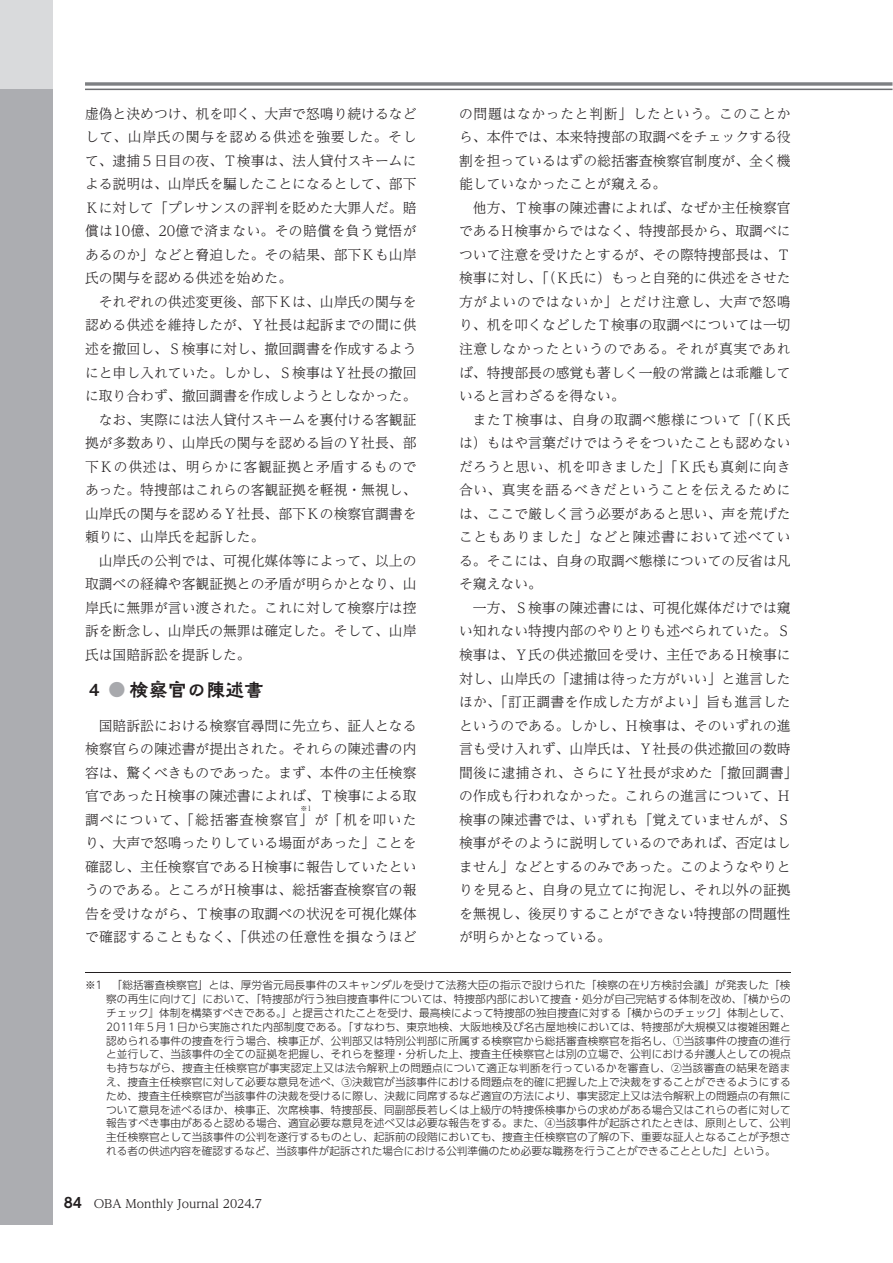
<style>
.page{position:relative;width:893px;height:1263px;background:#fff}
.page>*{position:absolute;margin:0;border:0;box-sizing:border-box;transform-origin:0 0}
.t1{font:19.2px "P Kuretake Meiseki Std N Bold 90 msp RKSJ H";color:#231f20}
.t2{font:13.8px/23.5px "UD Reimin Pr 6 Light 90 msp RKSJ H";color:#231f20;text-align:justify}
.t3{font:13.8px "UD Reimin Pr 6 Light 90 msp RKSJ H";letter-spacing:.05em;color:#231f20}
.t4{font:11.7px "UD Reimin Pr 6 Regular 90 msp RKSJ H";color:#231f20}
.t5{font:10.65px/13.8px "UD Shin Go Pr 6 Light 90 msp RKSJ H";color:#231f20;text-align:justify}
.t6{font:6.9px "UD Reimin Pr 6 Light 90 msp RKSJ H";color:#231f20}
.s1{font-size:16.95px;color:#a8a9ad}
.s2{font-family:"UD Shin Go Pr 6 De Bold 90 msp RKSJ H";font-size:13.8px}
</style>
<div class="page">
<div style="left:0;top:0;width:52px;height:1224px;background:#acadb1"></div>
<div style="left:0;top:0;width:52px;height:89px;background:#d9dadc"></div>
<svg style="left:85px;top:82px;width:807px;height:4px;background:#909295"></svg>
<hr style="left:85px;top:89px;width:807px;height:1px;background:#6c6d70">
<hr style="left:85px;top:972px;width:706px;height:1px;background:#231f20">
<p class="t2" style="left:459px;top:104px;width:333px">の問題はなかったと判断」したという。このことから、本件では、本来特捜部の取調べをチェックする役割を担っているはずの総括審査検察官制度が、全く機能していなかったことが窺える。</p>
<p class="t2" style="left:459px;top:198px;width:333px;text-indent:14px">他方、Ｔ検事の陳述書によれば、なぜか主任検察官であるＨ検事からではなく、特捜部長から、取調べについて注意を受けたとするが、その際特捜部長は、Ｔ検事に対し、「（Ｋ氏に）もっと自発的に供述をさせた方がよいのではないか」とだけ注意し、大声で怒鳴り、机を叩くなどしたＴ検事の取調べについては一切注意しなかったというのである。それが真実であれば、特捜部長の感覚も著しく一般の常識とは乖離していると言わざるを得ない。</p>
<p class="t2" style="left:459px;top:410px;width:333px;text-indent:14px">またＴ検事は、自身の取調べ態様について「（Ｋ氏は）もはや言葉だけではうそをついたことも認めないだろうと思い、机を叩きました」「Ｋ氏も真剣に向き合い、真実を語るべきだということを伝えるためには、ここで厳しく言う必要があると思い、声を荒げたこともありました」などと陳述書において述べている。そこには、自身の取調べ態様についての反省は凡そ窺えない。</p>
<p class="t2" style="left:459px;top:598px;width:340px;text-align:left;text-indent:14px">一方、Ｓ検事の陳述書には、可視化媒体だけでは窺い知れない特捜内部のやりとりも述べられていた。Ｓ検事は、Ｙ氏の供述撤回を受け、主任であるＨ検事に対し、山岸氏の「逮捕は待った方がいい」と進言したほか、「訂正調書を作成した方がよい」旨も進言したというのである。しかし、Ｈ検事は、そのいずれの進言も受け入れず、山岸氏は、Ｙ社長の供述撤回の数時間後に逮捕され、さらにＹ社長が求めた「撤回調書」の作成も行われなかった。これらの進言について、Ｈ検事の陳述書では、いずれも「覚えていませんが、Ｓ検事がそのように説明しているのであれば、否定はしません」などとするのみであった。このようなやりとりを見ると、自身の見立てに拘泥し、それ以外の証拠を無視し、後戻りすることができない特捜部の問題性が明らかとなっている。</p>
<p class="t5" style="left:106px;top:980px;width:686px;text-indent:-21px">※1 「総括審査検察官」とは、厚労省元局長事件のスキャンダルを受けて法務大臣の指示で設けられた「検察の在り方検討会議」が発表した「検察の再生に向けて」において、「特捜部が行う独自捜査事件については、特捜部内部において捜査・処分が自己完結する体制を改め、『横からのチェック』体制を構築すべきである。」と提言されたことを受け、最高検によって特捜部の独自捜査に対する「横からのチェック」体制として、2011年５月１日から実施された内部制度である。「すなわち、東京地検、大阪地検及び名古屋地検においては、特捜部が大規模又は複雑困難と認められる事件の捜査を行う場合、検事正が、公判部又は特別公判部に所属する検察官から総括審査検察官を指名し、①当該事件の捜査の進行と並行して、当該事件の全ての証拠を把握し、それらを整理・分析した上、捜査主任検察官とは別の立場で、公判における弁護人としての視点も持ちながら、捜査主任検察官が事実認定上又は法令解釈上の問題点について適正な判断を行っているかを審査し、②当該審査の結果を踏まえ、捜査主任検察官に対して必要な意見を述べ、③決裁官が当該事件における問題点を的確に把握した上で決裁をすることができるようにするため、捜査主任検察官が当該事件の決裁を受けるに際し、決裁に同席するなど適宜の方法により、事実認定上又は法令解釈上の問題点の有無について意見を述べるほか、検事正、次席検事、特捜部長、同副部長若しくは上級庁の特捜係検事からの求めがある場合又はこれらの者に対して報告すべき事由があると認める場合、適宜必要な意見を述べ又は必要な報告をする。また、④当該事件が起訴されたときは、原則として、公判主任検察官として当該事件の公判を遂行するものとし、起訴前の段階においても、捜査主任検察官の了解の下、重要な証人となることが予想される者の供述内容を確認するなど、当該事件が起訴された場合における公判準備のため必要な職務を行うことができることとした」という。</p>
<p class="t2" style="left:85px;top:104px;width:333px">虚偽と決めつけ、机を叩く、大声で怒鳴り続けるなどして、山岸氏の関与を認める供述を強要した。そして、逮捕５日目の夜、Ｔ検事は、法人貸付スキームによる説明は、山岸氏を騙したことになるとして、部下Ｋに対して「プレサンスの評判を貶めた大罪人だ。賠償は10億、20億で済まない。その賠償を負う覚悟があるのか」などと脅迫した。その結果、部下Ｋも山岸氏の関与を認める供述を始めた。</p>
<p class="t2" style="left:99px;top:292px;width:319px">それぞれの供述変更後、部下Ｋは、山岸氏の関与を</p>
<p class="t2" style="left:85px;top:315px;width:333px">認める供述を維持したが、Ｙ社長は起訴までの間に供</p>
<p class="t2" style="left:85px;top:339px;width:333px">述を撤回し、Ｓ検事に対し、撤回調書を作成するよう</p>
<p class="t2" style="left:85px;top:362px;width:333px">にと申し入れていた。しかし、Ｓ検事はＹ社長の撤回</p>
<p class="t2" style="left:85px;top:386px;width:333px">に取り合わず、撤回調書を作成しようとしなかった。</p>
<p class="t2" style="left:99px;top:410px;width:319px">なお、実際には法人貸付スキームを裏付ける客観証</p>
<p class="t2" style="left:85px;top:433px;width:333px">拠が多数あり、山岸氏の関与を認める旨のＹ社長、部</p>
<p class="t3" style="left:85px;top:461px;width:333px">下Ｋの供述は、明らかに客観証拠と矛盾するもので</p>
<p class="t2" style="left:85px;top:480px;width:333px">あった。特捜部はこれらの客観証拠を軽視・無視し、</p>
<p class="t2" style="left:85px;top:504px;width:333px">山岸氏の関与を認めるＹ社長、部下Ｋの検察官調書を</p>
<p class="t2" style="left:85px;top:527px;width:181px">頼りに、山岸氏を起訴した。</p>
<p class="t2" style="left:99px;top:551px;width:319px">山岸氏の公判では、可視化媒体等によって、以上の</p>
<p class="t2" style="left:85px;top:574px;width:333px">取調べの経緯や客観証拠との矛盾が明らかとなり、山</p>
<p class="t2" style="left:85px;top:598px;width:333px">岸氏に無罪が言い渡された。これに対して検察庁は控</p>
<p class="t2" style="left:85px;top:621px;width:333px">訴を断念し、山岸氏の無罪は確定した。そして、山岸</p>
<p class="t2" style="left:85px;top:645px;width:167px">氏は国賠訴訟を提訴した。</p>
<h1 class="t1" style="left:85px;top:683px;width:180px">４ <span class="s1">●</span> 検察官の陳述書</h1>
<p class="t2" style="left:85px;top:715px;width:333px;text-indent:14px">国賠訴訟における検察官尋問に先立ち、証人となる検察官らの陳述書が提出された。それらの陳述書の内容は、驚くべきものであった。まず、本件の主任検察官であったＨ検事の陳述書によれば、Ｔ検事による取調べについて、「総括審査検察官」が「机を叩いた</p>
<p class="t6" style="left:301px;top:805px;width:13px">※1</p>
<p class="t2" style="left:85px;top:833px;width:333px">り、大声で怒鳴ったりしている場面があった」ことを確認し、主任検察官であるＨ検事に報告していたというのである。ところがＨ検事は、総括審査検察官の報告を受けながら、Ｔ検事の取調べの状況を可視化媒体で確認することもなく、「供述の任意性を損なうほど</p>
<p class="t4" style="left:64px;top:1199px;width:200px"><span class="s2">84</span>　OBA Monthly Journal 2024.7</p>
</div>
